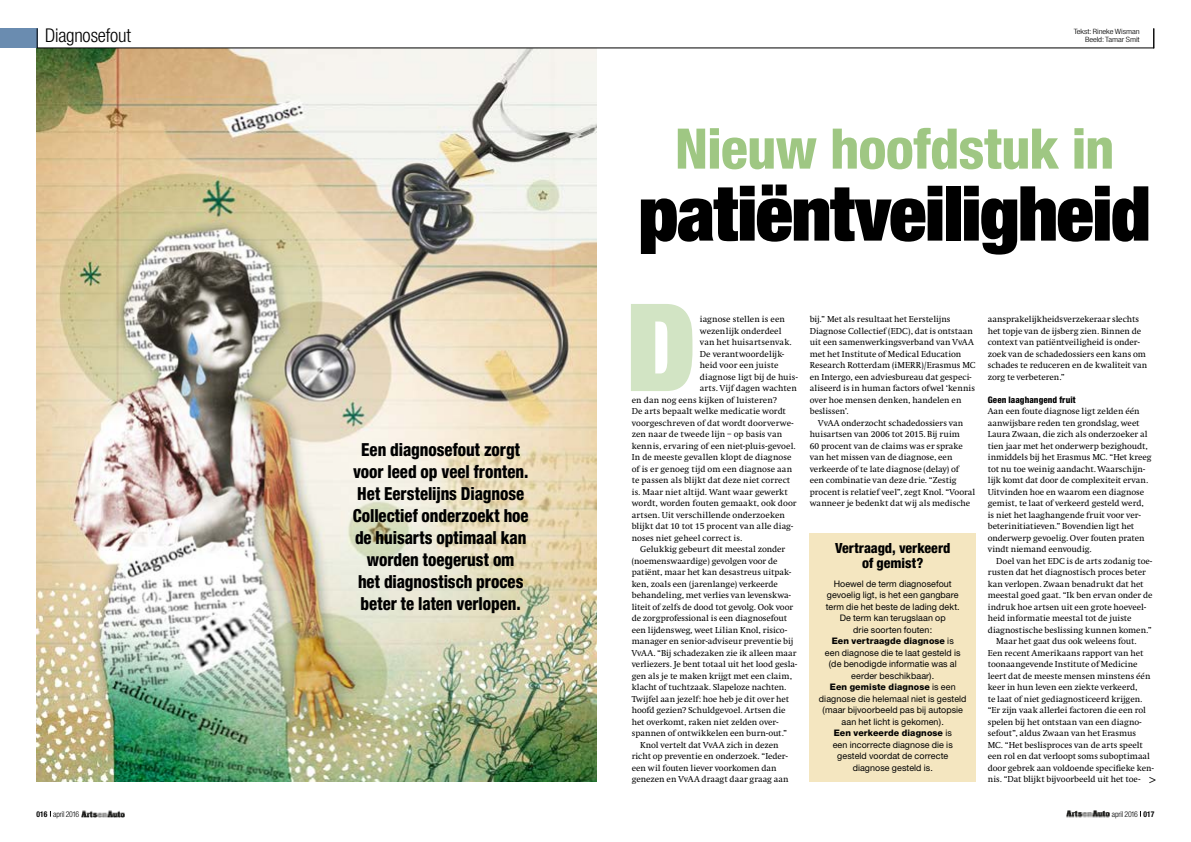
<style>
.page{position:relative;width:1191px;height:842px;background:#fff}
.page>*{position:absolute;margin:0;border:0;box-sizing:border-box;transform-origin:0 0}
.t1{font:900 expanded 121.9px "Helvetica Neue";color:#d2e4c4}
.t2{font:900 expanded 76px "Helvetica Neue";letter-spacing:-.015em;color:#000}
.t3{font:800 condensed 56px "Helvetica Neue";letter-spacing:-.015em;color:#9fc783}
.t4{font:300 condensed 19px "Helvetica Neue";letter-spacing:-.01em;color:#000}
.t5{font:800 condensed 18px/22px "Helvetica Neue";color:#000;text-align:center;scale:.93 1}
.t6{font:800 condensed 14px/15px "Helvetica Neue";color:#000;text-align:center}
.t7{font:12px "Helvetica Neue";color:#000}
.t8{font:9px/11.5px "AA Swift";color:#000}
.t9{font:9px/11.5px "Helvetica Neue";letter-spacing:.01em;color:#000;text-align:center}
.t10{font:800 condensed 9px "Helvetica Neue";letter-spacing:.01em;color:#000}
.t11{font:300 condensed 8px "Helvetica Neue";letter-spacing:-.02em;color:#000}
.t12{font:300 condensed 7.3px/8.3px "Helvetica Neue";letter-spacing:-.01em;color:#000;text-align:right;scale:1.21 1}
.s1{font-weight:800}
.s2{font-weight:700}
</style>
<div class="page">
<img style="left:82px;top:810px;width:43px;height:8px">
<img style="left:1066px;top:810px;width:44px;height:8px">
<div style="left:0;top:28px;width:37px;height:20px;background:#6a8cb0"></div>
<svg style="left:37px;top:28px;width:1px;height:20px"></svg>
<svg style="left:1153px;top:28px;width:1px;height:20px"></svg>
<img style="left:37px;top:49px;width:559px;height:732px">
<hr style="left:37px;top:48px;width:1117px;height:1px;background:#000">
<div style="left:809px;top:533px;width:166px;height:248px;background:#f4e6c0"></div>
<h3 class="t4" style="left:45px;top:24px;width:87px">Diagnosefout</h3>
<p class="t12" style="left:1073px;top:27px;width:56px">Tekst: Rineke Wisman<br>Beeld: Tamar Smit</p>
<h3 class="t5" style="left:353px;top:438px;width:191px">Een diagnosefout zorgt voor leed op veel fronten.<br>Het Eerstelijns Diagnose<br>Collectief onderzoekt hoe de huisarts optimaal kan worden toegerust om<br>het diagnostisch proces beter te laten verlopen.</h3>
<h3 class="t3" style="left:675px;top:114px;width:441px">Nieuw hoofdstuk in</h3>
<h2 class="t2" style="left:639px;top:165px;width:513px">patiëntveiligheid</h2>
<h1 class="t1" style="left:626px;top:270px;width:71px">D</h1>
<p class="t8" style="left:700px;top:313px;width:87px">iagnose stellen is een</p>
<p class="t8" style="left:700px;top:325px;width:83px">wezenlijk onderdeel</p>
<p class="t8" style="left:700px;top:336px;width:93px">van het huisartsenvak.</p>
<p class="t8" style="left:700px;top:348px;width:86px">De verantwoordelijk-</p>
<p class="t8" style="left:700px;top:359px;width:80px">heid voor een juiste</p>
<p class="t8" style="left:700px;top:371px;width:99px">diagnose ligt bij de huis-</p>
<p class="t8" style="left:700px;top:383px;width:99px">arts. Vijf dagen wachten</p>
<p class="t8" style="left:632px;top:394px;width:146px">en dan nog eens kijken of luisteren?</p>
<p class="t8" style="left:632px;top:406px;width:156px">De arts bepaalt welke medicatie wordt</p>
<p class="t8" style="left:632px;top:417px;width:163px">voorgeschreven of dat wordt doorverwe-</p>
<p class="t8" style="left:632px;top:429px;width:152px">zen naar de tweede lijn – op basis van</p>
<p class="t8" style="left:632px;top:440px;width:165px">kennis, ervaring of een niet-pluis-gevoel.</p>
<p class="t8" style="left:632px;top:452px;width:161px">In de meeste gevallen klopt de diagnose</p>
<p class="t8" style="left:632px;top:463px;width:162px">of is er genoeg tijd om een diagnose aan</p>
<p class="t8" style="left:632px;top:475px;width:160px">te passen als blijkt dat deze niet correct</p>
<p class="t8" style="left:632px;top:486px;width:158px">is. Maar niet altijd. Want waar gewerkt</p>
<p class="t8" style="left:632px;top:498px;width:166px">wordt, worden fouten gemaakt, ook door</p>
<p class="t8" style="left:632px;top:509px;width:155px">artsen. Uit verschillende onderzoeken</p>
<p class="t8" style="left:632px;top:521px;width:163px">blijkt dat 10 tot 15 procent van alle diag-</p>
<p class="t8" style="left:632px;top:532px;width:112px">noses niet geheel correct is.</p>
<p class="t8" style="left:640px;top:544px;width:146px">Gelukkig gebeurt dit meestal zonder</p>
<p class="t8" style="left:632px;top:555px;width:147px">(noemenswaardige) gevolgen voor de</p>
<p class="t8" style="left:632px;top:567px;width:161px">patiënt, maar het kan desastreus uitpak-</p>
<p class="t8" style="left:632px;top:578px;width:148px">ken, zoals een (jarenlange) verkeerde</p>
<p class="t8" style="left:632px;top:590px;width:161px">behandeling, met verlies van levenskwa-</p>
<p class="t8" style="left:632px;top:601px;width:163px">liteit of zelfs de dood tot gevolg. Ook voor</p>
<p class="t8" style="left:632px;top:613px;width:157px">de zorgprofessional is een diagnosefout</p>
<p class="t8" style="left:632px;top:624px;width:157px">een lijdensweg, weet Lilian Knol, risico-</p>
<p class="t8" style="left:632px;top:636px;width:163px">manager en senior-adviseur preventie bij</p>
<p class="t8" style="left:632px;top:647px;width:166px">VvAA. “Bij schadezaken zie ik alleen maar</p>
<p class="t8" style="left:632px;top:659px;width:167px">verliezers. Je bent totaal uit het lood gesla-</p>
<p class="t8" style="left:632px;top:670px;width:162px">gen als je te maken krijgt met een claim,</p>
<p class="t8" style="left:632px;top:682px;width:156px">klacht of tuchtzaak. Slapeloze nachten.</p>
<p class="t8" style="left:632px;top:693px;width:159px">Twijfel aan jezelf: hoe heb je dit over het</p>
<p class="t8" style="left:632px;top:705px;width:155px">hoofd gezien? Schuldgevoel. Artsen die</p>
<p class="t8" style="left:632px;top:716px;width:148px">het overkomt, raken niet zelden over-</p>
<p class="t8" style="left:632px;top:728px;width:157px">spannen of ontwikkelen een burn-out.”</p>
<p class="t8" style="left:640px;top:739px;width:140px">Knol vertelt dat VvAA zich in dezen</p>
<p class="t8" style="left:632px;top:751px;width:157px">richt op preventie en onderzoek. “Ieder-</p>
<p class="t8" style="left:632px;top:762px;width:146px">een wil fouten liever voorkomen dan</p>
<p class="t8" style="left:632px;top:774px;width:158px">genezen en VvAA draagt daar graag aan</p>
<p class="t8" style="left:809px;top:314px;width:167px">bij.” Met als resultaat het Eerstelijns Diagnose Collectief (EDC), dat is ontstaan uit een samenwerkingsverband van VvAA met het Institute of Medical Education Research Rotterdam (iMERR)/Erasmus MC en Intergo, een adviesbureau dat gespeci&shy;aliseerd is in human factors ofwel ‘kennis over hoe mensen denken, handelen en beslissen’.</p>
<p class="t8" style="left:809px;top:417px;width:167px;text-indent:9px">VvAA onderzocht schadedossiers van huisartsen van 2006 tot 2015. Bij ruim<br>60 procent van de claims was er sprake van het missen van de diagnose, een verkeerde of te late diagnose (delay) of een combinatie van deze drie. “Zestig procent is relatief veel”, zegt Knol. “Vooral wanneer je bedenkt dat wij als medische</p>
<h3 class="t6" style="left:835px;top:540px;width:117px">Vertraagd, verkeerd of gemist?</h3>
<p class="t9" style="left:819px;top:577px;width:149px">Hoewel de term diagnosefout gevoelig ligt, is het een gangbare term die het beste de lading dekt.<br>De term kan terugslaan op<br>drie soorten fouten:<br><span class="s1">Een vertraagde diagnose</span> is<br>een diagnose die te laat gesteld is (de benodigde informatie was al eerder beschikbaar).<br><span class="s1">Een gemiste diagnose</span> is een diagnose die helemaal niet is gesteld (maar bijvoorbeeld pas bij autopsie aan het licht is gekomen).<br><span class="s1">Een verkeerde diagnose</span> is<br>een incorrecte diagnose die is gesteld voordat de correcte diagnose gesteld is.</p>
<p class="t8" style="left:987px;top:314px;width:161px">aansprakelijkheidsverzekeraar slechts het topje van de ijsberg zien. Binnen de context van patiëntveiligheid is onder&shy;zoek van de schadedossiers een kans om schades te reduceren en de kwaliteit van zorg te verbeteren.”</p>
<p class="t10" style="left:987px;top:394px;width:89px">Geen laaghangend fruit</p>
<p class="t8" style="left:987px;top:406px;width:165px">Aan een foute diagnose ligt zelden één aanwijsbare reden ten grondslag, weet Laura Zwaan, die zich als onderzoeker al tien jaar met het onderwerp bezighoudt, inmiddels bij het Erasmus MC. “Het kreeg tot nu toe weinig aandacht. Waarschijn&shy;lijk komt dat door de complexiteit ervan.<br>Uitvinden hoe en waarom een diagnose gemist, te laat of verkeerd gesteld werd, is niet het laaghangende fruit voor ver&shy;beterinitiatieven.” Bovendien ligt het onderwerp gevoelig. Over fouten praten vindt niemand eenvoudig.</p>
<p class="t8" style="left:996px;top:555px;width:157px">Doel van het EDC is de arts zodanig toe-</p>
<p class="t8" style="left:987px;top:567px;width:160px">rusten dat het diagnostisch proces beter</p>
<p class="t8" style="left:987px;top:578px;width:157px">kan verlopen. Zwaan benadrukt dat het</p>
<p class="t8" style="left:987px;top:590px;width:166px">meestal goed gaat. “Ik ben ervan onder de</p>
<p class="t8" style="left:987px;top:601px;width:160px">indruk hoe artsen uit een grote hoeveel-</p>
<p class="t8" style="left:987px;top:613px;width:145px">heid informatie meestal tot de juiste</p>
<p class="t8" style="left:987px;top:624px;width:165px">diagnostische beslissing kunnen komen.”</p>
<p class="t8" style="left:996px;top:636px;width:142px">Maar het gaat dus ook weleens fout.</p>
<p class="t8" style="left:987px;top:647px;width:157px">Een recent Amerikaans rapport van het</p>
<p class="t8" style="left:987px;top:659px;width:151px">toonaangevende Institute of Medicine</p>
<p class="t8" style="left:987px;top:670px;width:164px">leert dat de meeste mensen minstens één</p>
<p class="t8" style="left:987px;top:682px;width:151px">keer in hun leven een ziekte verkeerd,</p>
<p class="t8" style="left:987px;top:693px;width:156px">te laat of niet gediagnosticeerd krijgen.</p>
<p class="t8" style="left:987px;top:705px;width:160px">“Er zijn vaak allerlei factoren die een rol</p>
<p class="t8" style="left:987px;top:716px;width:155px">spelen bij het ontstaan van een diagno-</p>
<p class="t8" style="left:987px;top:728px;width:150px">sefout”, aldus Zwaan van het Erasmus</p>
<p class="t8" style="left:987px;top:739px;width:156px">MC. “Het beslisproces van de arts speelt</p>
<p class="t8" style="left:987px;top:751px;width:164px">een rol en dat verloopt soms suboptimaal</p>
<p class="t8" style="left:987px;top:762px;width:167px">door gebrek aan voldoende specifieke ken-</p>
<p class="t8" style="left:987px;top:774px;width:154px">nis. “Dat blijkt bijvoorbeeld uit het toe-</p>
<h3 class="t7" style="left:1156px;top:788px;width:9px;rotate:-180deg">&lt;</h3>
<p class="t11" style="left:37px;top:809px;width:44px"><span class="s2">016</span> april 2016</p>
<p class="t11" style="left:1112px;top:809px;width:44px">april 2016 <span class="s2">017</span></p>
</div>
